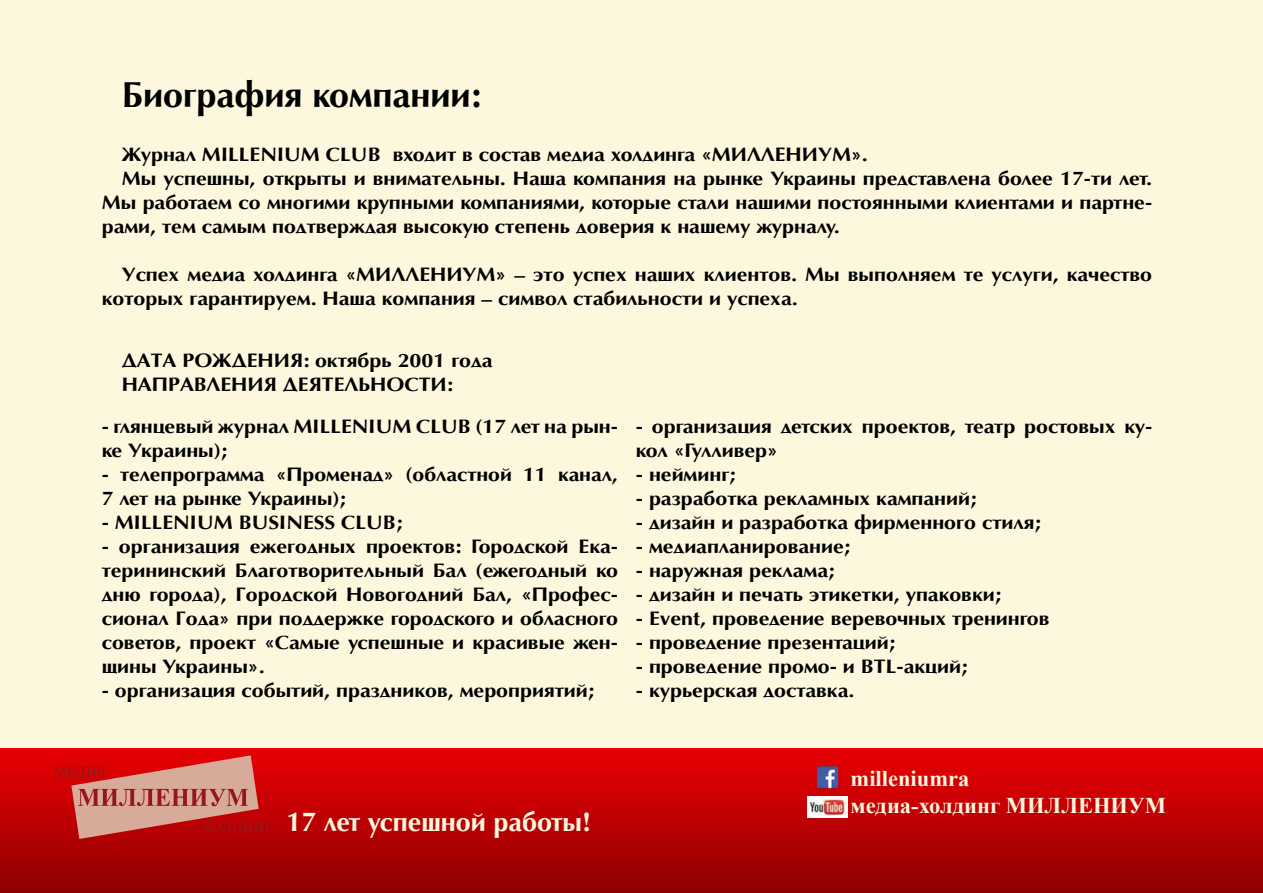
<style>
.page{position:relative;width:1263px;height:893px;background:#fcf7dd}
.page>*{position:absolute;margin:0;border:0;box-sizing:border-box;transform-origin:0 0}
.t1{font:700 36px "AG Opus High Resolution";color:#000}
.t2{font:700 27px "AG Opus High Resolution";color:#fcf7dd}
.t3{font:700 22.5px/27px "Times New Roman";color:#fcf7dd}
.t4{font:700 19.5px/24px "AG Opus High Resolution";color:#000;scale:1.1 1}
.t5{font:700 19.5px/24px "AG Opus High Resolution";color:#000;scale:1.09 1}
</style>
<div class="page">
<img style="left:0;top:748px;width:1263px;height:145px">
<svg style="left:54px;top:755px;width:219px;height:84px;background:#cb514c"></svg>
<img style="left:811px;top:761px;width:33px;height:33px">
<img style="left:807px;top:796px;width:41px;height:21px">
<h1 class="t1" style="left:122px;top:73px;width:360px">Биография компании:</h1>
<p class="t4" style="left:122px;top:143px;width:680px">Журнал MILLENIUM CLUB входит в состав медиа холдинга «МИЛЛЕНИУМ».</p>
<p class="t4" style="left:122px;top:167px;width:938px">Мы успешны, открыты и внимательны. Наша компания на рынке Украины представлена более 17-ти лет.</p>
<p class="t4" style="left:102px;top:191px;width:956px">Мы работаем со многими крупными компаниями, которые стали нашими постоянными клиентами и партне-</p>
<p class="t4" style="left:102px;top:215px;width:672px">рами, тем самым подтверждая высокую степень доверия к нашему журналу.</p>
<p class="t4" style="left:102px;top:263px;width:956px;text-indent:20px">Успех медиа холдинга «МИЛЛЕНИУМ» – это успех наших клиентов. Мы выполняем те услуги, качество которых гарантируем. Наша компания – символ стабильности и успеха.</p>
<p class="t4" style="left:122px;top:348px;width:339px">ДАТА РОЖДЕНИЯ: октябрь 2001 года<br>НАПРАВЛЕНИЯ ДЕЯТЕЛЬНОСТИ:</p>
<p class="t4" style="left:102px;top:414px;width:471px">- глянцевый журнал MILLENIUM CLUB (17 лет на рын&shy;ке Украины);</p>
<p class="t5" style="left:102px;top:462px;width:475px">- телепрограмма «Променад» (областной 11 канал,<br>7 лет на рынке Украины);</p>
<p class="t4" style="left:102px;top:510px;width:275px">- MILLENIUM BUSINESS CLUB;</p>
<p class="t4" style="left:102px;top:534px;width:471px;text-align:justify">- организация ежегодных проектов: Городской Ека&shy;терининский Благотворительный Бал (ежегодный ко дню города), Городской Новогодний Бал, «Профес&shy;сионал Года» при поддержке городского и обласного советов, проект «Самые успешные и красивые жен&shy;щины Украины».</p>
<p class="t4" style="left:102px;top:678px;width:449px">- организация событий, праздников, мероприятий;</p>
<p class="t4" style="left:636px;top:414px;width:471px">- организация детских проектов, театр ростовых ку&shy;кол «Гулливер»</p>
<p class="t4" style="left:636px;top:462px;width:92px">- нейминг;</p>
<p class="t4" style="left:636px;top:486px;width:311px">- разработка рекламных кампаний;</p>
<p class="t4" style="left:636px;top:510px;width:369px">- дизайн и разработка фирменного стиля;</p>
<p class="t4" style="left:636px;top:534px;width:196px">- медиапланирование;</p>
<p class="t4" style="left:636px;top:558px;width:182px">- наружная реклама;</p>
<p class="t4" style="left:636px;top:582px;width:333px">- дизайн и печать этикетки, упаковки;</p>
<p class="t4" style="left:636px;top:606px;width:378px">- Event, проведение веревочных тренингов</p>
<p class="t4" style="left:636px;top:630px;width:237px">- проведение презентаций;</p>
<p class="t4" style="left:636px;top:654px;width:302px">- проведение промо- и BTL-акций;</p>
<p class="t4" style="left:636px;top:678px;width:200px">- курьерская доставка.</p>
<h2 class="t2" style="left:286px;top:806px;width:306px">17 лет успешной работы!</h2>
<p class="t3" style="left:850px;top:764px;width:317px">milleniumra<br>медиа-холдинг МИЛЛЕНИУМ</p>
</div>
